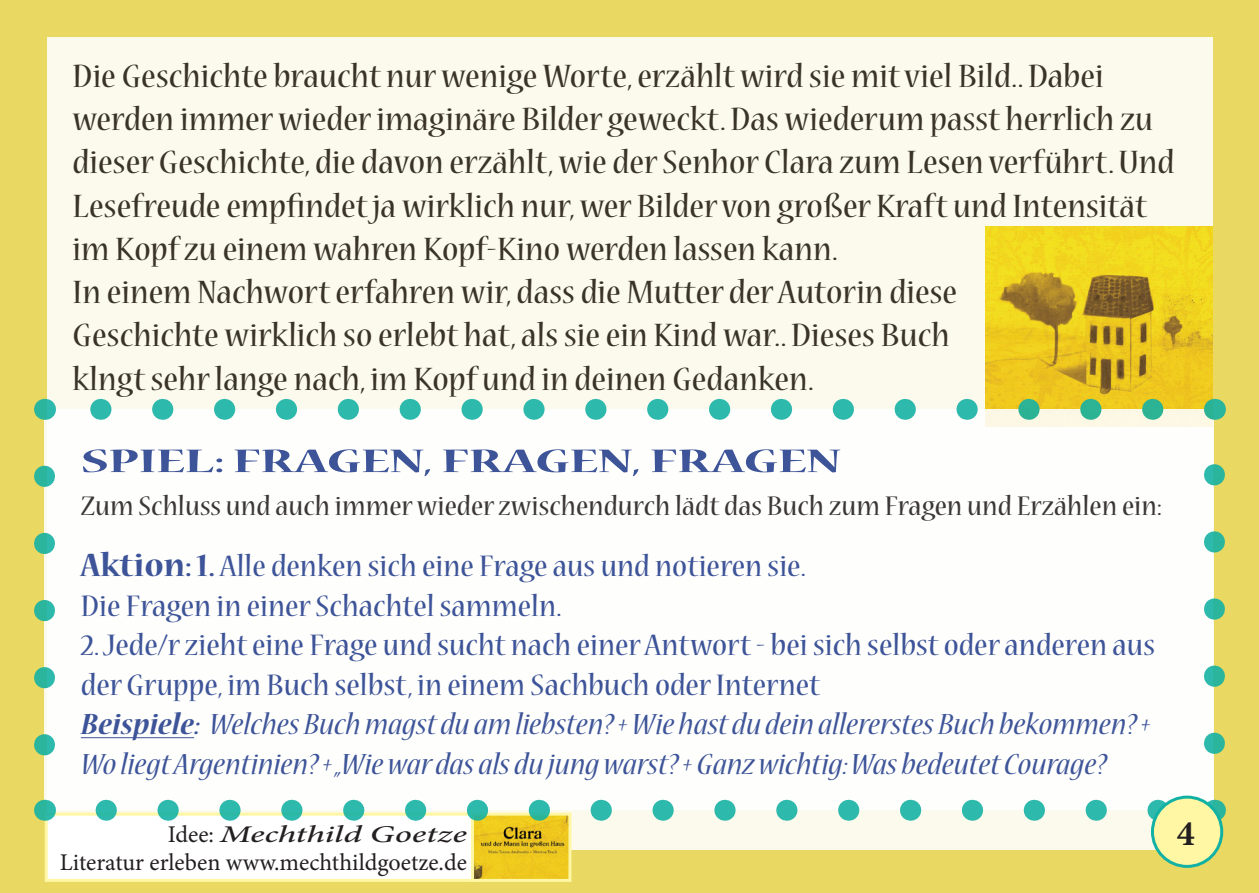
<style>
.page{position:relative;width:1259px;height:893px;background:#e9d862}
.page>*{position:absolute;margin:0;border:0;box-sizing:border-box;transform-origin:0 0}
.t1{font:700 36.3px "Nueva Std";letter-spacing:-.005em;color:#253f8e;scale:1.5 1}
.t2{font:condensed 36px/43.2px "Nueva Std";color:#231f20;scale:1.25 1}
.t3{font:700 36px "Minion Pro";color:#231f20}
.t4{font:italic condensed 33px/39.6px "Nueva Std";color:#253f8e;scale:1.25 1}
.t5{font:condensed 33px/39.6px "Nueva Std";color:#253f8e;scale:1.25 1}
.t6{font:condensed 30px "Nueva Std";color:#231f20;scale:1.25 1}
.t7{font:24px/28.8px "Minion Pro";color:#231f20;text-align:right}
.s1{font-weight:700;font-size:36px}
.s2{font-style:normal}
.s3{font-weight:700}
.s4{font-weight:500;font-style:italic}
</style>
<div class="page">
<div style="left:47px;top:37px;width:1165px;height:812px;background:#fcfaed"></div>
<div style="left:46px;top:814px;width:431px;height:66px;background:#fff"></div>
<div style="left:45px;top:813px;width:433px;height:69px;border:3px solid #fff7a4"></div>
<img style="left:475px;top:821px;width:92px;height:57px">
<div style="left:471px;top:813px;width:100px;height:69px;border:3px solid #fff7a4"></div>
<img style="left:985px;top:227px;width:227px;height:182px">
<div style="left:45px;top:409px;width:1169px;height:401px;background:#fff"></div>
<hr style="left:81px;top:737px;width:113px;height:1px;background:#253f8e">
<svg style="left:34px;top:476px;width:21px;height:301px"></svg>
<svg style="left:106px;top:800px;width:1065px;height:21px"></svg>
<svg style="left:1204px;top:443px;width:21px;height:300px"></svg>
<svg style="left:90px;top:399px;width:1063px;height:21px"></svg>
<svg style="left:45px;top:800px;width:1px;height:21px"></svg>
<svg style="left:1214px;top:399px;width:1px;height:21px"></svg>
<svg style="left:45px;top:399px;width:1px;height:21px"></svg>
<div style="left:1152px;top:797px;width:69px;height:69px;background:#fff7a4;border-radius:50%"></div>
<div style="left:1151px;top:796px;width:72px;height:72px;border:3px solid #13b1a4;border-radius:50%"></div>
<p class="t2" style="left:73px;top:56px;width:883px">Die Geschichte braucht nur wenige Worte, erzählt wird sie mit viel Bild.. Dabei werden immer wieder imaginäre Bilder geweckt. Das wiederum passt herrlich zu dieser Geschichte, die davon erzählt, wie der Senhor Clara zum Lesen verführt. Und Lesefreude empfindet ja wirklich nur, wer Bilder von großer Kraft und Intensität im Kopf zu einem wahren Kopf-Kino werden lassen kann.<br>In einem Nachwort erfahren wir, dass die Mutter der Autorin diese<br>Geschichte wirklich so erlebt hat, als sie ein Kind war.. Dieses Buch<br>klngt sehr lange nach, im Kopf und in deinen Gedanken.</p>
<p class="t1" style="left:81px;top:444px;width:508px">SPIEL: FRAGEN, FRAGEN, FRAGEN</p>
<p class="t6" style="left:81px;top:493px;width:866px">Zum Schluss und auch immer wieder zwischendurch lädt das Buch zum Fragen und Erzählen ein:</p>
<p class="t5" style="left:81px;top:548px;width:582px"><span class="s1">Aktion: 1.</span> Alle denken sich eine Frage aus und notieren sie.<br>Die Fragen in einer Schachtel sammeln.</p>
<p class="t4" style="left:81px;top:627px;width:861px"><span class="s2">2. Jede/r zieht eine Frage und sucht nach einer Antwort - bei sich selbst oder anderen aus der Gruppe, im Buch selbst, in einem Sachbuch oder Internet<br></span><span class="s3">Beispiele:</span> Welches Buch magst du am liebsten? + Wie hast du dein allererstes Buch bekommen? + Wo liegt Argentinien? + „Wie war das als du jung warst? + Ganz wichtig: Was bedeutet Courage?</p>
<p class="t7" style="left:60px;top:820px;width:409px">Idee: <span class="s4">Mechthild Goetze<br></span>Literatur erleben www.mechthildgoetze.de</p>
<p class="t3" style="left:1177px;top:808px;width:19px">4</p>
</div>
